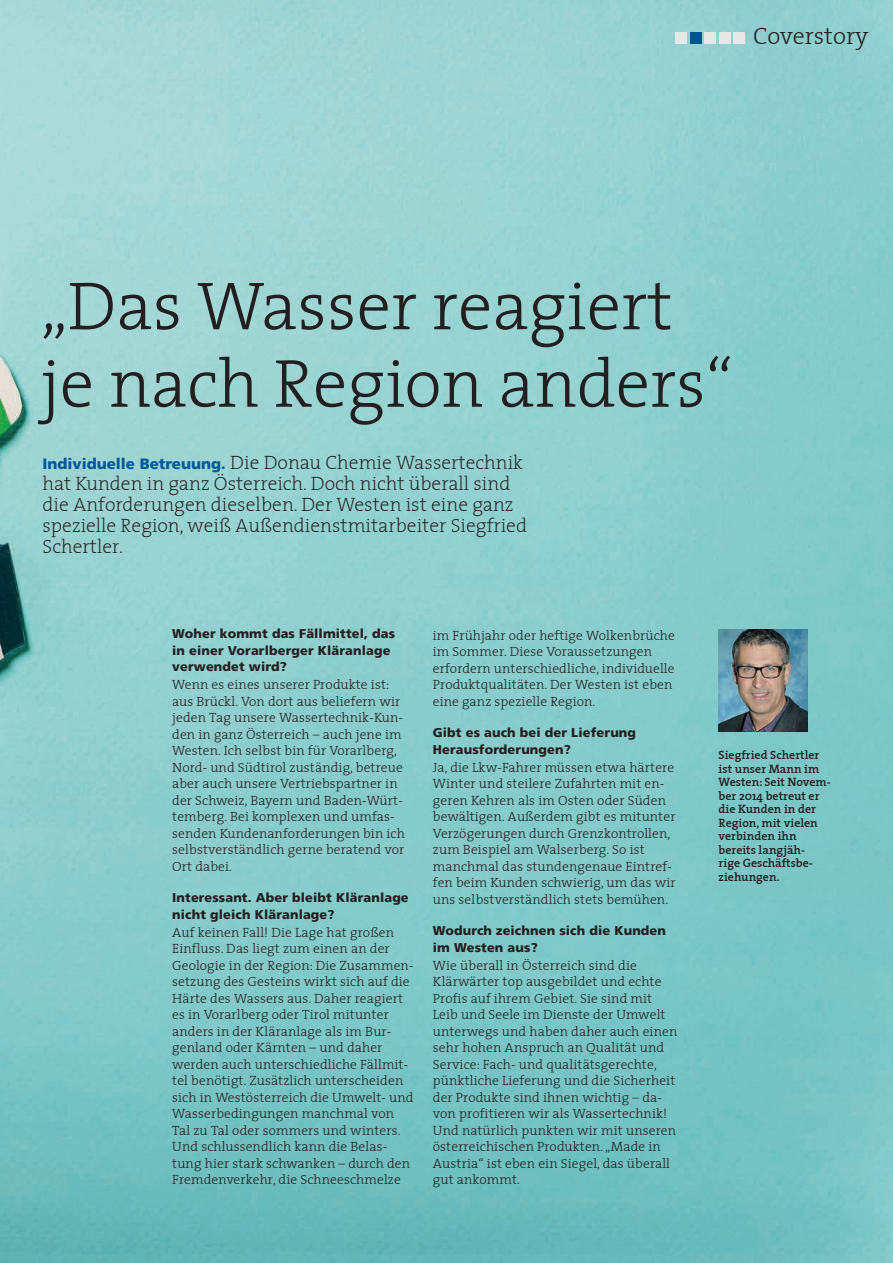
<style>
.page{position:relative;width:893px;height:1263px;background:#fff}
.page>*{position:absolute;margin:0;border:0;box-sizing:border-box;transform-origin:0 0}
.t1{font:68.55px/77.4px "The Serif Light Plain";color:#231f20}
.t2{font:24px "The Serif Light Plain";color:#231f20}
.t3{font:19.5px/21px "The Serif Extra Light Plain";color:#231f20}
.t4{font:13.5px/16.5px "The Serif Light Plain";letter-spacing:.01em;color:#231f20}
.t5{font:900 12.75px/16.5px "Frutiger";letter-spacing:.01em;color:#231f20}
.t6{font:12px/13.5px "The Serif Semi Bold Plain";color:#231f20}
.s1{font-family:"Frutiger";font-weight:900;font-size:15px;color:#00599b}
</style>
<div class="page">
<img style="left:0;top:0;width:893px;height:1263px">
<img style="left:719px;top:629px;width:89px;height:103px">
<div style="left:675px;top:32px;width:12px;height:12px;background:#e5e8e5"></div>
<div style="left:690px;top:32px;width:11px;height:12px;background:#01538e"></div>
<div style="left:704px;top:32px;width:12px;height:12px;background:#e5e8e5"></div>
<div style="left:719px;top:32px;width:11px;height:12px;background:#e5e8e5"></div>
<div style="left:733px;top:32px;width:12px;height:12px;background:#e5e8e5"></div>
<h2 class="t2" style="left:753px;top:16px;width:117px">Coverstory</h2>
<h1 class="t1" style="left:41px;top:265px;width:694px">„Das Wasser reagiert je nach Region anders“</h1>
<p class="t3" style="left:43px;top:451px;width:486px"><span class="s1">Individuelle Betreuung.</span> Die Donau Chemie Wassertechnik hat Kunden in ganz Österreich. Doch nicht überall sind die Anforderungen dieselben. Der Westen ist eine ganz spezielle Region, weiß Außendienstmitarbeiter Siegfried Schertler.</p>
<p class="t5" style="left:172px;top:626px;width:224px">Woher kommt das Fällmittel, das in einer Vorarlberger Kläranlage verwendet wird?</p>
<p class="t4" style="left:172px;top:676px;width:234px">Wenn es eines unserer Produkte ist: aus Brückl. Von dort aus beliefern wir jeden Tag unsere Wassertechnik-Kun&shy;den in ganz Österreich – auch jene im Westen. Ich selbst bin für Vorarlberg, Nord- und Südtirol zuständig, betreue aber auch unsere Vertriebspartner in der Schweiz, Bayern und Baden-Würt&shy;temberg. Bei komplexen und umfas&shy;senden Kundenanforderungen bin ich selbstverständlich gerne beratend vor Ort dabei.</p>
<p class="t5" style="left:172px;top:890px;width:238px">Interessant. Aber bleibt Kläranlage nicht gleich Kläranlage?</p>
<p class="t4" style="left:172px;top:923px;width:243px">Auf keinen Fall! Die Lage hat großen Einfluss. Das liegt zum einen an der Geologie in der Region: Die Zusammen&shy;setzung des Gesteins wirkt sich auf die Härte des Wassers aus. Daher reagiert es in Vorarlberg oder Tirol mitunter anders in der Kläranlage als im Bur&shy;genland oder Kärnten – und daher werden auch unterschiedliche Fällmit&shy;tel benötigt. Zusätzlich unterscheiden sich in Westösterreich die Umwelt- und Wasserbedingungen manchmal von Tal zu Tal oder sommers und winters.<br>Und schlussendlich kann die Belas&shy;tung hier stark schwanken – durch den Fremdenverkehr, die Schneeschmelze</p>
<p class="t4" style="left:433px;top:626px;width:244px">im Frühjahr oder heftige Wolkenbrüche im Sommer. Diese Voraussetzungen erfordern unterschiedliche, individuelle Produktqualitäten. Der Westen ist eben eine ganz spezielle Region.</p>
<p class="t5" style="left:433px;top:725px;width:205px">Gibt es auch bei der Lieferung<br>Herausforderungen?</p>
<p class="t4" style="left:433px;top:758px;width:244px">Ja, die Lkw-Fahrer müssen etwa härtere Winter und steilere Zufahrten mit en&shy;geren Kehren als im Osten oder Süden bewältigen. Außerdem gibt es mitunter Verzögerungen durch Grenzkontrollen, zum Beispiel am Walserberg. So ist manchmal das stundengenaue Eintref&shy;fen beim Kunden schwierig, um das wir uns selbstverständlich stets bemühen.</p>
<p class="t5" style="left:433px;top:923px;width:235px">Wodurch zeichnen sich die Kunden im Westen aus?</p>
<p class="t4" style="left:433px;top:956px;width:246px">Wie überall in Österreich sind die Klärwärter top ausgebildet und echte Profis auf ihrem Gebiet. Sie sind mit Leib und Seele im Dienste der Umwelt unterwegs und haben daher auch einen sehr hohen Anspruch an Qualität und Service: Fach- und qualitätsgerechte, pünktliche Lieferung und die Sicherheit der Produkte sind ihnen wichtig – da&shy;von profitieren wir als Wassertechnik!<br>Und natürlich punkten wir mit unseren österreichischen Produkten. „Made in Austria“ ist eben ein Siegel, das überall gut ankommt.</p>
<p class="t6" style="left:719px;top:748px;width:114px">Siegfried Schertler ist unser Mann im<br>Westen: Seit Novem&shy;ber 2014 betreut er die Kunden in der<br>Region, mit vielen verbinden ihn bereits langjäh-<br>rige Geschäftsbe&shy;ziehungen.</p>
</div>
